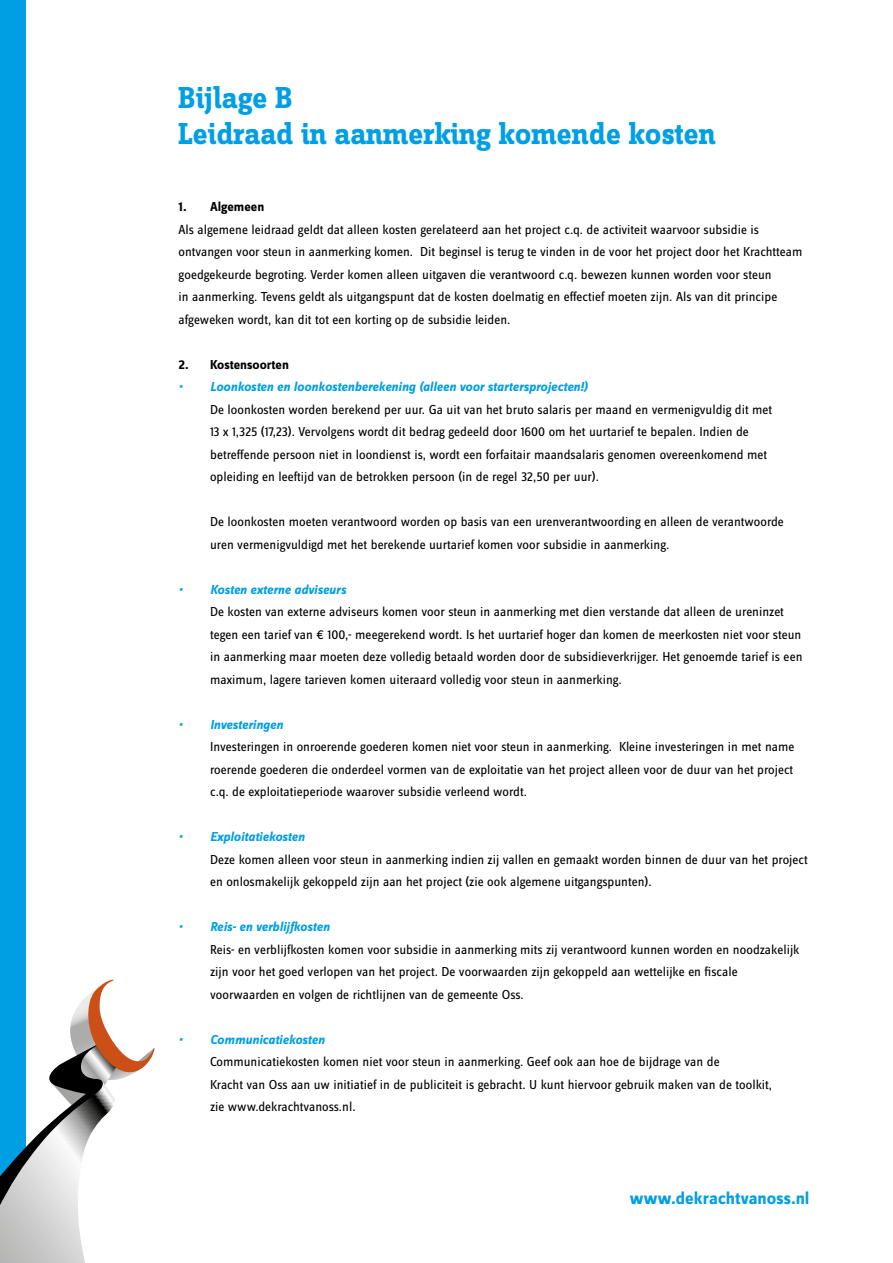
<style>
.page{position:relative;width:893px;height:1263px;background:#fff}
.page>*{position:absolute;margin:0;border:0;box-sizing:border-box;transform-origin:0 0}
.t1{font:700 31.5px/36px "Zine Slab Dis";color:#009fe3}
.t2{font:18px "Zine Sans Dis Bold Roman Tf";color:#009fe3}
.t3{font:13.5px/22.5px "Zine Sans Dis";color:#000}
.t4{font:italic 700 13.5px "Zine Sans Dis";color:#009fe3}
.t5{font:700 13.5px "Zine Sans Dis";color:#000}
</style>
<div class="page">
<div style="left:0;top:0;width:26px;height:1191px;background:#009fe3"></div>
<svg style="left:0;top:979px;width:154px;height:284px"></svg>
<h1 class="t1" style="left:179px;top:81px;width:539px">Bijlage B<br>Leidraad in aanmerking komende kosten</h1>
<p class="t5" style="left:179px;top:200px;width:87px">1. Algemeen</p>
<p class="t3" style="left:179px;top:219px;width:625px">Als algemene leidraad geldt dat alleen kosten gerelateerd aan het project c.q. de activiteit waarvoor subsidie is ontvangen voor steun in aanmerking komen. Dit beginsel is terug te vinden in de voor het project door het Krachtteam goedgekeurde begroting. Verder komen alleen uitgaven die verantwoord c.q. bewezen kunnen worden voor steun<br>in aanmerking. Tevens geldt als uitgangspunt dat de kosten doelmatig en effectief moeten zijn. Als van dit principe afgeweken wordt, kan dit tot een korting op de subsidie leiden.</p>
<p class="t5" style="left:179px;top:357px;width:112px">2. Kostensoorten</p>
<p class="t4" style="left:179px;top:380px;width:410px">• Loonkosten en loonkostenberekening (alleen voor startersprojecten!)</p>
<p class="t3" style="left:210px;top:399px;width:563px">De loonkosten worden berekend per uur. Ga uit van het bruto salaris per maand en vermenigvuldig dit met 13 x 1,325 (17,23). Vervolgens wordt dit bedrag gedeeld door 1600 om het uurtarief te bepalen. Indien de betreffende persoon niet in loondienst is, wordt een forfaitair maandsalaris genomen overeenkomend met opleiding en leeftijd van de betrokken persoon (in de regel 32,50 per uur).</p>
<p class="t3" style="left:210px;top:511px;width:575px">De loonkosten moeten verantwoord worden op basis van een urenverantwoording en alleen de verantwoorde uren vermenigvuldigd met het berekende uurtarief komen voor subsidie in aanmerking.</p>
<p class="t4" style="left:179px;top:582px;width:169px">• Kosten externe adviseurs</p>
<p class="t3" style="left:210px;top:601px;width:594px">De kosten van externe adviseurs komen voor steun in aanmerking met dien verstande dat alleen de ureninzet tegen een tarief van € 100,- meegerekend wordt. Is het uurtarief hoger dan komen de meerkosten niet voor steun in aanmerking maar moeten deze volledig betaald worden door de subsidieverkrijger. Het genoemde tarief is een maximum, lagere tarieven komen uiteraard volledig voor steun in aanmerking.</p>
<p class="t4" style="left:179px;top:717px;width:106px">• Investeringen</p>
<p class="t3" style="left:210px;top:736px;width:586px;text-align:justify">Investeringen in onroerende goederen komen niet voor steun in aanmerking. Kleine investeringen in met name roerende goederen die onderdeel vormen van de exploitatie van het project alleen voor de duur van het project c.q. de exploitatieperiode waarover subsidie verleend wordt.</p>
<p class="t4" style="left:179px;top:830px;width:128px">• Exploitatiekosten</p>
<p class="t3" style="left:210px;top:849px;width:599px">Deze komen alleen voor steun in aanmerking indien zij vallen en gemaakt worden binnen de duur van het project en onlosmakelijk gekoppeld zijn aan het project (zie ook algemene uitgangspunten).</p>
<p class="t4" style="left:179px;top:920px;width:153px">• Reis- en verblijfkosten</p>
<p class="t3" style="left:210px;top:939px;width:591px">Reis- en verblijfkosten komen voor subsidie in aanmerking mits zij verantwoord kunnen worden en noodzakelijk zijn voor het goed verlopen van het project. De voorwaarden zijn gekoppeld aan wettelijke en fiscale voorwaarden en volgen de richtlijnen van de gemeente Oss.</p>
<p class="t4" style="left:179px;top:1032px;width:148px">• Communicatiekosten</p>
<p class="t3" style="left:210px;top:1051px;width:563px">Communicatiekosten komen niet voor steun in aanmerking. Geef ook aan hoe de bijdrage van de<br>Kracht van Oss aan uw initiatief in de publiciteit is gebracht. U kunt hiervoor gebruik maken van de toolkit, zie www.dekrachtvanoss.nl.</p>
<h2 class="t2" style="left:630px;top:1188px;width:181px">www.dekrachtvanoss.nl</h2>
</div>
